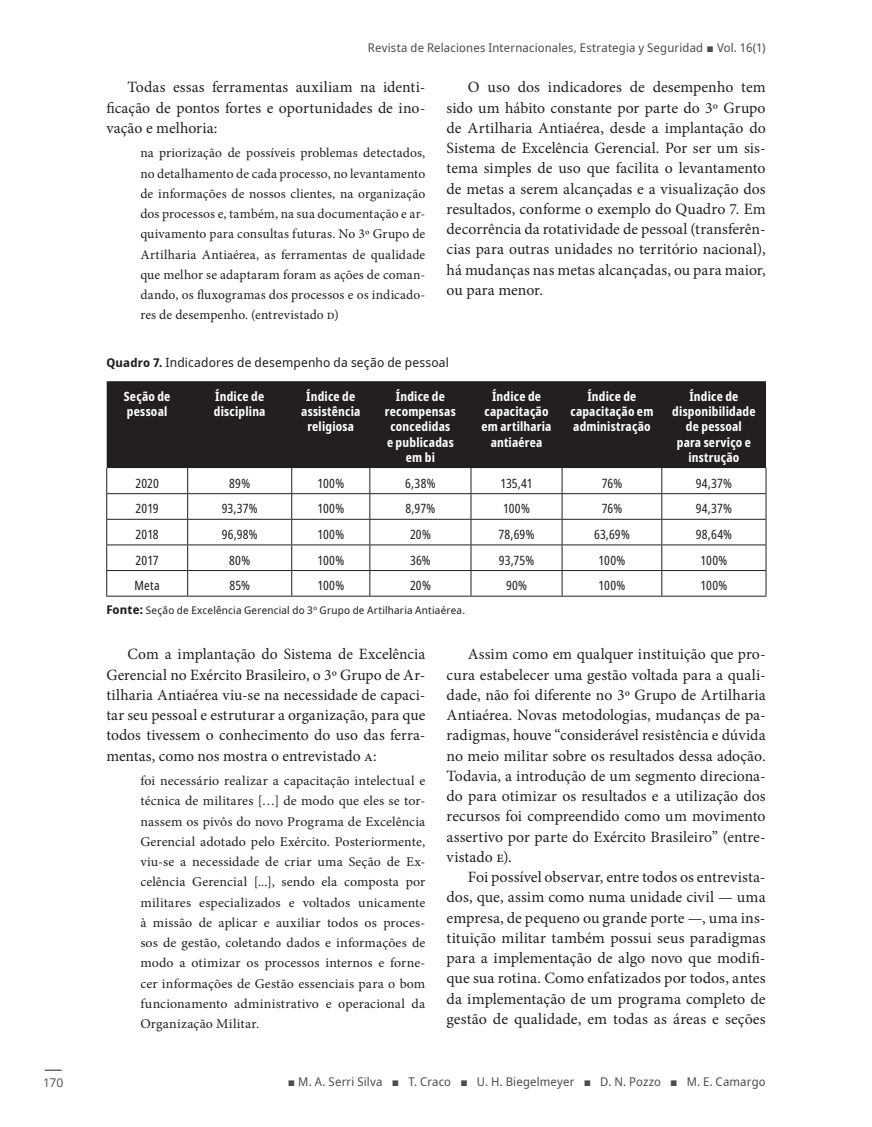
<style>
.page{position:relative;width:872px;height:1127px;background:#fff}
.page>*{position:absolute;margin:0;border:0;box-sizing:border-box;transform-origin:0 0}
._01_TextoCorrido{font:15.75px/20.2px "Minion Pro";color:#231f20;text-align:justify}
._04_Cita_Textual{font:13.5px/20.2px "Minion Pro";letter-spacing:.01em;color:#231f20;text-align:justify}
._07_EncabezadoTablas{font:700 condensed 12.75px/15.3px "Noto Sans Display";letter-spacing:.015em;color:#fff;text-align:center}
._07_TextoTablas{font:condensed 12.75px "Noto Sans Display";letter-spacing:.01em;color:#231f20}
._06__Titulo_tabla{font:12.75px "Noto Sans Display";letter-spacing:.015em;color:#231f20}
.t1{font:12px "Noto Sans Display";letter-spacing:.015em;color:#4b4c4d}
.t2{font:12px "Open Sans";color:#4b4c4d}
._06_FuenteTABLA{font:10.5px "Noto Sans Display";letter-spacing:.02em;color:#231f20}
.s1{font-weight:700;font-size:12px}
</style>
<div class="page">
<svg style="left:45px;top:1070px;width:17px;height:1px"></svg>
<div style="left:107px;top:381px;width:659px;height:87px;background:#231f20"></div>
<hr style="left:106px;top:493px;width:82px;height:1px;background:#231f20">
<hr style="left:188px;top:493px;width:104px;height:1px;background:#231f20">
<hr style="left:292px;top:493px;width:78px;height:1px;background:#231f20">
<hr style="left:370px;top:493px;width:101px;height:1px;background:#231f20">
<hr style="left:471px;top:493px;width:91px;height:1px;background:#231f20">
<hr style="left:562px;top:493px;width:100px;height:1px;background:#231f20">
<hr style="left:662px;top:493px;width:104px;height:1px;background:#231f20">
<hr style="left:106px;top:519px;width:82px;height:1px;background:#231f20">
<hr style="left:188px;top:519px;width:104px;height:1px;background:#231f20">
<hr style="left:292px;top:519px;width:78px;height:1px;background:#231f20">
<hr style="left:370px;top:519px;width:101px;height:1px;background:#231f20">
<hr style="left:471px;top:519px;width:91px;height:1px;background:#231f20">
<hr style="left:562px;top:519px;width:100px;height:1px;background:#231f20">
<hr style="left:662px;top:519px;width:104px;height:1px;background:#231f20">
<hr style="left:106px;top:544px;width:82px;height:1px;background:#231f20">
<hr style="left:188px;top:544px;width:104px;height:1px;background:#231f20">
<hr style="left:292px;top:544px;width:78px;height:1px;background:#231f20">
<hr style="left:370px;top:544px;width:101px;height:1px;background:#231f20">
<hr style="left:471px;top:544px;width:91px;height:1px;background:#231f20">
<hr style="left:562px;top:544px;width:100px;height:1px;background:#231f20">
<hr style="left:662px;top:544px;width:104px;height:1px;background:#231f20">
<hr style="left:106px;top:570px;width:82px;height:1px;background:#231f20">
<svg style="left:106px;top:468px;width:1px;height:128px"></svg>
<hr style="left:188px;top:570px;width:104px;height:1px;background:#231f20">
<svg style="left:187px;top:468px;width:1px;height:128px"></svg>
<hr style="left:292px;top:570px;width:78px;height:1px;background:#231f20">
<svg style="left:291px;top:468px;width:1px;height:128px"></svg>
<hr style="left:370px;top:570px;width:101px;height:1px;background:#231f20">
<svg style="left:369px;top:468px;width:1px;height:128px"></svg>
<hr style="left:471px;top:570px;width:91px;height:1px;background:#231f20">
<svg style="left:470px;top:468px;width:1px;height:128px"></svg>
<hr style="left:562px;top:570px;width:100px;height:1px;background:#231f20">
<svg style="left:561px;top:468px;width:1px;height:128px"></svg>
<hr style="left:662px;top:570px;width:104px;height:1px;background:#231f20">
<svg style="left:661px;top:468px;width:1px;height:128px"></svg>
<svg style="left:765px;top:468px;width:1px;height:128px"></svg>
<hr style="left:106px;top:596px;width:82px;height:1px;background:#231f20">
<hr style="left:188px;top:596px;width:104px;height:1px;background:#231f20">
<hr style="left:292px;top:596px;width:78px;height:1px;background:#231f20">
<hr style="left:370px;top:596px;width:101px;height:1px;background:#231f20">
<hr style="left:471px;top:596px;width:91px;height:1px;background:#231f20">
<hr style="left:562px;top:596px;width:100px;height:1px;background:#231f20">
<hr style="left:662px;top:596px;width:104px;height:1px;background:#231f20">
<p class="t1" style="left:368px;top:39px;width:399px">Revista de Relaciones Internacionales, Estrategia y Seguridad ■ Vol. 16(1)</p>
<p class="_01_TextoCorrido" style="left:106px;top:77px;width:320px;text-indent:21px">Todas essas ferramentas auxiliam na identi&shy;ficação de pontos fortes e oportunidades de ino&shy;vação e melhoria:</p>
<p class="_04_Cita_Textual" style="left:140px;top:143px;width:286px">na priorização de possíveis problemas detectados, no detalhamento de cada processo, no levantamento de informações de nossos clientes, na organização dos processos e, também, na sua documentação e ar&shy;quivamento para consultas futuras. No 3º Grupo de Artilharia Antiaérea, as ferramentas de qualidade que melhor se adaptaram foram as ações de coman&shy;dando, os fluxogramas dos processos e os indicado&shy;res de desempenho. (entrevistado d)</p>
<p class="_01_TextoCorrido" style="left:446px;top:77px;width:320px;text-indent:21px">O uso dos indicadores de desempenho tem sido um hábito constante por parte do 3º Grupo de Artilharia Antiaérea, desde a implantação do Sistema de Excelência Gerencial. Por ser um sis&shy;tema simples de uso que facilita o levantamento de metas a serem alcançadas e a visualização dos resultados, conforme o exemplo do Quadro 7. Em decorrência da rotatividade de pessoal (transferên&shy;cias para outras unidades no território nacional), há mudanças nas metas alcançadas, ou para maior, ou para menor.</p>
<p class="_06__Titulo_tabla" style="left:106px;top:353px;width:344px"><span class="s1">Quadro 7.</span> Indicadores de desempenho da seção de pessoal</p>
<p class="_07_EncabezadoTablas" style="left:124px;top:389px;width:48px">Seção de</p>
<p class="_07_EncabezadoTablas" style="left:127px;top:404px;width:42px">pessoal</p>
<p class="_07_EncabezadoTablas" style="left:214px;top:389px;width:53px;text-align:left">Índice de disciplina</p>
<p class="_07_EncabezadoTablas" style="left:301px;top:389px;width:61px">Índice de assistência religiosa</p>
<p class="_07_EncabezadoTablas" style="left:385px;top:389px;width:73px">Índice de recompensas concedidas<br>e publicadas em bi</p>
<p class="_07_EncabezadoTablas" style="left:481px;top:389px;width:71px">Índice de capacitação em artilharia antiaérea</p>
<p class="_07_EncabezadoTablas" style="left:570px;top:389px;width:85px">Índice de capacitação em administração</p>
<p class="_07_EncabezadoTablas" style="left:672px;top:389px;width:85px">Índice de disponibilidade de pessoal para serviço e instrução</p>
<p class="_07_TextoTablas" style="left:135px;top:474px;width:25px">2020</p>
<p class="_07_TextoTablas" style="left:229px;top:474px;width:22px">89%</p>
<p class="_07_TextoTablas" style="left:317px;top:474px;width:28px">100%</p>
<p class="_07_TextoTablas" style="left:405px;top:474px;width:32px">6,38%</p>
<p class="_07_TextoTablas" style="left:500px;top:474px;width:34px">135,41</p>
<p class="_07_TextoTablas" style="left:601px;top:474px;width:22px">76%</p>
<p class="_07_TextoTablas" style="left:695px;top:474px;width:38px">94,37%</p>
<p class="_07_TextoTablas" style="left:136px;top:500px;width:25px">2019</p>
<p class="_07_TextoTablas" style="left:222px;top:500px;width:37px">93,37%</p>
<p class="_07_TextoTablas" style="left:317px;top:500px;width:28px">100%</p>
<p class="_07_TextoTablas" style="left:405px;top:500px;width:31px">8,97%</p>
<p class="_07_TextoTablas" style="left:503px;top:500px;width:28px">100%</p>
<p class="_07_TextoTablas" style="left:601px;top:500px;width:22px">76%</p>
<p class="_07_TextoTablas" style="left:695px;top:500px;width:38px">94,37%</p>
<p class="_07_TextoTablas" style="left:136px;top:525px;width:25px">2018</p>
<p class="_07_TextoTablas" style="left:222px;top:525px;width:37px">96,98%</p>
<p class="_07_TextoTablas" style="left:317px;top:525px;width:28px">100%</p>
<p class="_07_TextoTablas" style="left:410px;top:525px;width:22px">20%</p>
<p class="_07_TextoTablas" style="left:498px;top:525px;width:37px">78,69%</p>
<p class="_07_TextoTablas" style="left:594px;top:525px;width:37px">63,69%</p>
<p class="_07_TextoTablas" style="left:696px;top:525px;width:38px">98,64%</p>
<p class="_07_TextoTablas" style="left:136px;top:551px;width:25px">2017</p>
<p class="_07_TextoTablas" style="left:229px;top:551px;width:23px">80%</p>
<p class="_07_TextoTablas" style="left:317px;top:551px;width:28px">100%</p>
<p class="_07_TextoTablas" style="left:410px;top:551px;width:22px">36%</p>
<p class="_07_TextoTablas" style="left:499px;top:551px;width:37px">93,75%</p>
<p class="_07_TextoTablas" style="left:598px;top:551px;width:28px">100%</p>
<p class="_07_TextoTablas" style="left:700px;top:551px;width:28px">100%</p>
<p class="_07_TextoTablas" style="left:135px;top:577px;width:27px">Meta</p>
<p class="_07_TextoTablas" style="left:229px;top:577px;width:22px">85%</p>
<p class="_07_TextoTablas" style="left:317px;top:577px;width:28px">100%</p>
<p class="_07_TextoTablas" style="left:410px;top:577px;width:22px">20%</p>
<p class="_07_TextoTablas" style="left:506px;top:577px;width:23px">90%</p>
<p class="_07_TextoTablas" style="left:598px;top:577px;width:28px">100%</p>
<p class="_07_TextoTablas" style="left:700px;top:577px;width:28px">100%</p>
<p class="_06_FuenteTABLA" style="left:106px;top:603px;width:360px"><span class="s1">Fonte:</span> Seção de Excelência Gerencial do 3º Grupo de Artilharia Antiaérea.</p>
<p class="_01_TextoCorrido" style="left:106px;top:644px;width:320px;text-indent:21px">Com a implantação do Sistema de Excelência Gerencial no Exército Brasileiro, o 3º Grupo de Ar&shy;tilharia Antiaérea viu-se na necessidade de capaci&shy;tar seu pessoal e estruturar a organização, para que todos tivessem o conhecimento do uso das ferra&shy;mentas, como nos mostra o entrevistado a:</p>
<p class="_04_Cita_Textual" style="left:140px;top:771px;width:286px">foi necessário realizar a capacitação intelectual e técnica de militares […] de modo que eles se tor&shy;nassem os pivôs do novo Programa de Excelência Gerencial adotado pelo Exército. Posteriormente, viu-se a necessidade de criar uma Seção de Ex&shy;celência Gerencial [...], sendo ela composta por militares especializados e voltados unicamente à missão de aplicar e auxiliar todos os proces&shy;sos de gestão, coletando dados e informações de modo a otimizar os processos internos e forne&shy;cer informações de Gestão essenciais para o bom funcionamento administrativo e operacional da Organização Militar.</p>
<p class="_01_TextoCorrido" style="left:446px;top:644px;width:320px;text-indent:21px">Assim como em qualquer instituição que pro&shy;cura estabelecer uma gestão voltada para a quali&shy;dade, não foi diferente no 3º Grupo de Artilharia Antiaérea. Novas metodologias, mudanças de pa&shy;radigmas, houve “considerável resistência e dúvida no meio militar sobre os resultados dessa adoção.<br>Todavia, a introdução de um segmento direciona&shy;do para otimizar os resultados e a utilização dos recursos foi compreendido como um movimento assertivo por parte do Exército Brasileiro” (entre&shy;vistado e).</p>
<p class="_01_TextoCorrido" style="left:446px;top:867px;width:320px;text-indent:21px">Foi possível observar, entre todos os entrevista&shy;dos, que, assim como numa unidade civil — uma empresa, de pequeno ou grande porte —, uma ins&shy;tituição militar também possui seus paradigmas para a implementação de algo novo que modifi&shy;que sua rotina. Como enfatizados por todos, antes da implementação de um programa completo de gestão de qualidade, em todas as áreas e seções</p>
<p class="t2" style="left:43px;top:1074px;width:22px">170</p>
<p class="t1" style="left:287px;top:1073px;width:480px">■ M. A. Serri Silva ■ T. Craco ■ U. H. Biegelmeyer ■ D. N. Pozzo ■ M. E. Camargo</p>
</div>
